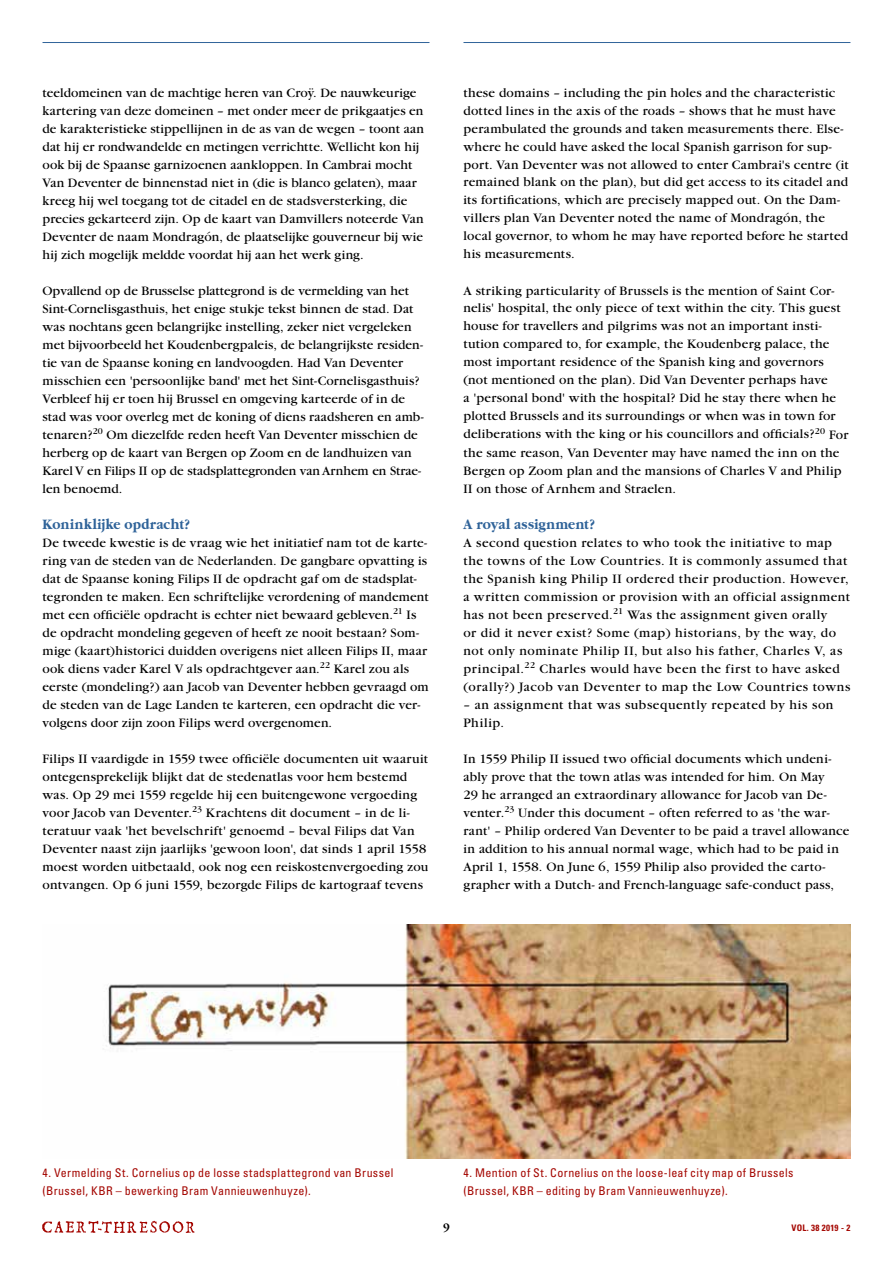
<style>
.page{position:relative;width:893px;height:1263px;background:#fff}
.page>*{position:absolute;margin:0;border:0;box-sizing:border-box;transform-origin:0 0}
.t1{font:700 15px "Garamond";letter-spacing:.01em;color:#2f6399;scale:.9 1}
.t2{font:13.5px/18px "Garamond";letter-spacing:.015em;color:#000}
.t3{font:13.5px/18px "Garamond";letter-spacing:.04em;color:#000}
.t4{font:13.5px/18px "Garamond";letter-spacing:.045em;color:#000}
.t5{font:condensed 12px/18px "Univers";letter-spacing:.03em;color:#a40600}
.t6{font:700 12px "Garamond";color:#000}
.t7{font:700 condensed 9px "Univers";letter-spacing:.025em;color:#a40600}
</style>
<div class="page">
<hr style="left:43px;top:42px;width:386px;height:1px;background:#2f6399">
<hr style="left:463px;top:42px;width:387px;height:1px;background:#2f6399">
<img style="left:42px;top:1220px;width:153px;height:13px">
<img style="left:108px;top:925px;width:742px;height:233px">
<p class="t2" style="left:43px;top:83px;width:383px">teeldomeinen van de machtige heren van Croÿ. De nauwkeurige kartering van deze domeinen – met onder meer de prikgaatjes en de karakteristieke stippellijnen in de as van de wegen – toont aan dat hij er rondwandelde en metingen verrichtte. Wellicht kon hij ook bij de Spaanse garnizoenen aankloppen. In Cambrai mocht Van Deventer de binnenstad niet in (die is blanco gelaten), maar kreeg hij wel toegang tot de citadel en de stadsversterking, die precies gekarteerd zijn. Op de kaart van Damvillers noteerde Van Deventer de naam Mondragón, de plaatselijke gouverneur bij wie hij zich mogelijk meldde voordat hij aan het werk ging.</p>
<p class="t2" style="left:43px;top:281px;width:383px">Opvallend op de Brusselse plattegrond is de vermelding van het Sint-Cornelisgasthuis, het enige stukje tekst binnen de stad. Dat was nochtans geen belangrijke instelling, zeker niet vergeleken met bijvoorbeeld het Koudenbergpaleis, de belangrijkste residen&shy;tie van de Spaanse koning en landvoogden. Had Van Deventer misschien een 'persoonlijke band' met het Sint-Cornelisgasthuis?<br>Verbleef hij er toen hij Brussel en omgeving karteerde of in de stad was voor overleg met de koning of diens raadsheren en amb&shy;tenaren?<sup>20</sup> Om diezelfde reden heeft Van Deventer misschien de herberg op de kaart van Bergen op Zoom en de landhuizen van Karel V en Filips II op de stadsplattegronden van Arnhem en Strae&shy;len benoemd.</p>
<p class="t1" style="left:43px;top:516px;width:166px">Koninklijke opdracht?</p>
<p class="t2" style="left:43px;top:533px;width:388px">De tweede kwestie is de vraag wie het initiatief nam tot de karte&shy;ring van de steden van de Nederlanden. De gangbare opvatting is dat de Spaanse koning Filips II de opdracht gaf om de stadsplat&shy;tegronden te maken. Een schriftelijke verordening of mandement met een officiële opdracht is echter niet bewaard gebleven.<sup>21</sup> Is de opdracht mondeling gegeven of heeft ze nooit bestaan? Som&shy;mige (kaart)historici duidden overigens niet alleen Filips II, maar ook diens vader Karel V als opdrachtgever aan.<sup>22</sup> Karel zou als eerste (mondeling?) aan Jacob van Deventer hebben gevraagd om de steden van de Lage Landen te karteren, een opdracht die ver&shy;volgens door zijn zoon Filips werd overgenomen.</p>
<p class="t2" style="left:43px;top:749px;width:387px">Filips II vaardigde in 1559 twee officiële documenten uit waaruit ontegensprekelijk blijkt dat de stedenatlas voor hem bestemd was. Op 29 mei 1559 regelde hij een buitengewone vergoeding voor Jacob van Deventer.<sup>23</sup> Krachtens dit document – in de li&shy;teratuur vaak 'het bevelschrift' genoemd – beval Filips dat Van Deventer naast zijn jaarlijks 'gewoon loon', dat sinds 1 april 1558 moest worden uitbetaald, ook nog een reiskostenvergoeding zou ontvangen. Op 6 juni 1559, bezorgde Filips de kartograaf tevens</p>
<p class="t2" style="left:463px;top:83px;width:387px">these domains – including the pin holes and the characteristic dotted lines in the axis of the roads – shows that he must have perambulated the grounds and taken measurements there. Else&shy;where he could have asked the local Spanish garrison for sup&shy;port. Van Deventer was not allowed to enter Cambrai's centre (it remained blank on the plan), but did get access to its citadel and its fortifications, which are precisely mapped out. On the Dam&shy;villers plan Van Deventer noted the name of Mondragón, the local governor, to whom he may have reported before he started his measurements.</p>
<p class="t2" style="left:463px;top:281px;width:386px">A striking particularity of Brussels is the mention of Saint Cor&shy;nelis' hospital, the only piece of text within the city. This guest house for travellers and pilgrims was not an important insti&shy;tution compared to, for example, the Koudenberg palace, the most important residence of the Spanish king and governors (not mentioned on the plan). Did Van Deventer perhaps have<br>a 'personal bond' with the hospital? Did he stay there when he plotted Brussels and its surroundings or when was in town for deliberations with the king or his councillors and officials?<sup>20</sup> For the same reason, Van Deventer may have named the inn on the Bergen op Zoom plan and the mansions of Charles V and Philip II on those of Arnhem and Straelen.</p>
<p class="t1" style="left:463px;top:516px;width:148px">A royal assignment?</p>
<p class="t3" style="left:463px;top:533px;width:388px">A second question relates to who took the initiative to map the towns of the Low Countries. It is commonly assumed that the Spanish king Philip II ordered their production. However, a written commission or provision with an official assignment has not been preserved.<sup>21</sup> Was the assignment given orally<br>or did it never exist? Some (map) historians, by the way, do not only nominate Philip II, but also his father, Charles V, as principal.<sup>22</sup> Charles would have been the first to have asked (orally?) Jacob van Deventer to map the Low Countries towns</p>
<p class="t4" style="left:463px;top:695px;width:371px">– an assignment that was subsequently repeated by his son<br>Philip.</p>
<p class="t2" style="left:463px;top:749px;width:388px">In 1559 Philip II issued two official documents which undeni&shy;ably prove that the town atlas was intended for him. On May<br>29 he arranged an extraordinary allowance for Jacob van De&shy;venter.<sup>23</sup> Under this document – often referred to as 'the war&shy;rant' – Philip ordered Van Deventer to be paid a travel allowance in addition to his annual normal wage, which had to be paid in April 1, 1558. On June 6, 1559 Philip also provided the carto&shy;grapher with a Dutch- and French-language safe-conduct pass,</p>
<p class="t5" style="left:43px;top:1163px;width:352px">4. Vermelding St. Cornelius op de losse stadsplattegrond van Brussel (Brussel, KBR – bewerking Bram Vannieuwenhuyze).</p>
<p class="t5" style="left:463px;top:1163px;width:332px">4. Mention of St. Cornelius on the loose-leaf city map of Brussels (Brussel, KBR – editing by Bram Vannieuwenhuyze).</p>
<p class="t6" style="left:443px;top:1220px;width:8px">9</p>
<p class="t7" style="left:792px;top:1222px;width:60px">VOL. 38 2019 - 2</p>
</div>
